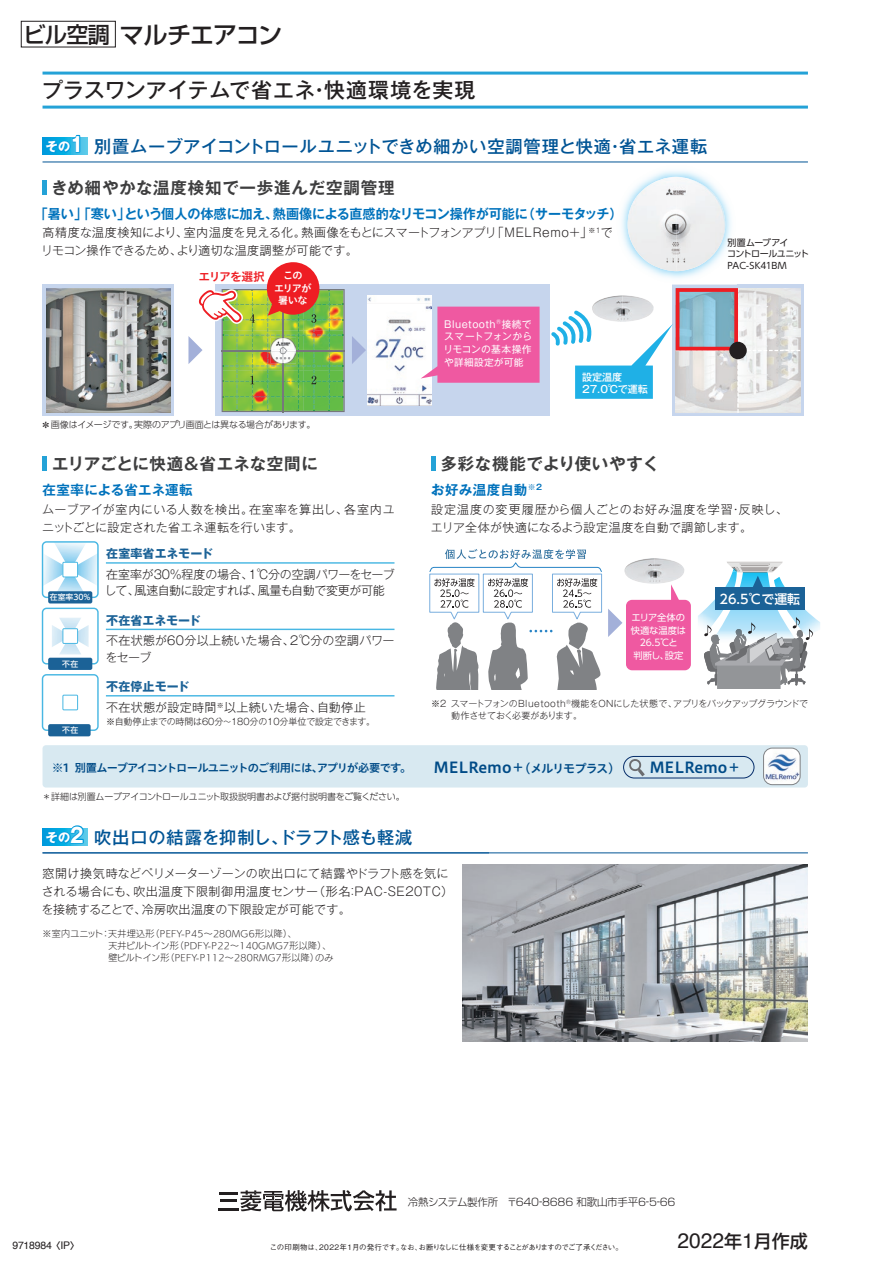
<style>
.page{position:relative;width:893px;height:1263px;background:#fff}
.page>*{position:absolute;margin:0;border:0;box-sizing:border-box;transform-origin:0 0}
.t1{font:500 24px "Shin Go Pro";letter-spacing:-.035em;color:#231f20}
.t2{font:500 21px "Gothic MB101 Pro";letter-spacing:.005em;color:#231f20}
.t3{font:21px "Helvetica";color:#231f20}
.t4{font:500 17.25px "Gothic MB101 Pro";letter-spacing:.025em;color:#005495}
.t5{font:500 17.25px "Gothic MB101 Pro";letter-spacing:.005em;color:#005495}
.t6{font:700 16.5px "Gothic MB101 Pro De";letter-spacing:.045em;color:#3e3e3f}
.t7{font:700 16.5px "Gothic MB101 Pro De";letter-spacing:.015em;color:#3e3e3f}
.t8{font:15.15px "Hiragino UD Sans Std W6";color:#004b87}
.t9{font:700 13.5px "Gothic MB101 Pro De";color:#0072bc}
.t10{font:700 13.5px "Gothic MB101 Pro De";letter-spacing:.02em;color:#0072bc}
.t11{font:700 13.5px "Gothic MB101 Pro De";letter-spacing:.03em;color:#0072bc}
.t12{font:500 12.9px "UD Shin Go Pro";color:#fff}
.t13{font:12.15px "Hiragino UD Sans Std W6";letter-spacing:-.09em;color:#004b87}
.t14{font:700 12.15px "Gothic MB101 Pro";color:#fff}
.t15{font:300 12px/18px "Gothic MB101 Pro";letter-spacing:.01em;color:#231f20}
.t16{font:300 12px/20.4px "Gothic MB101 Pro";letter-spacing:.03em;color:#231f20}
.t17{font:300 12px/16.5px "Gothic MB101 Pro";letter-spacing:-.03em;color:#231f20}
.t18{font:700 12px "Gothic MB101 Pro";letter-spacing:.01em;color:#1b6297}
.t19{font:11.85px "Hiragino UD Sans Std W6";letter-spacing:-.07em;color:#ee1d23}
.t20{font:11.25px "Hiragino UD Sans Std W6";letter-spacing:-.075em;color:#004b87}
.t21{font:300 10.5px "Shin Go Pro";letter-spacing:-.02em;color:#231f20}
.t22{font:10.5px "Helvetica";letter-spacing:-.025em;color:#231f20}
.t23{font:500 10.05px/11.9px "Gothic MB101 Pro";letter-spacing:-.01em;color:#fff}
.t24{font:10.05px/12.5px "Hiragino UD Sans Std W6";letter-spacing:-.07em;color:#fff;text-align:center}
.t25{font:9.75px/12.8px "Gothic MB101 Pro";letter-spacing:.035em;color:#fff;text-align:justify}
.t26{font:9.3px/12.8px "UD Shin Go Pro";letter-spacing:-.005em;color:#fff;text-align:center}
.t27{font:300 9px/12px "Gothic MB101 Pro";letter-spacing:-.02em;color:#231f20}
.t28{font:9px/12px "UD Kakugo Large Pr 6 N L";letter-spacing:.035em;color:#231f20}
.t29{font:300 9px "UD Shin Go Pro";letter-spacing:-.03em;color:#231f20}
.t30{font:9px/11.2px "UD Shin Go Pro";letter-spacing:-.05em;color:#231f20}
.t31{font:500 7.8px "UD Shin Go Pro";color:#fff}
.t32{font:500 7.5px "Gothic BBB Pro";letter-spacing:-.05em;color:#231f20}
.s1{font-size:22.2px}
.s2{font-size:20.25px}
.s3{font-weight:400;font-size:10.8px}
.s4{font-weight:700;color:#1b6297}
.s5{font-size:15.15px}
.s6{font-family:"UD Kakugo Large Pr 6 N L";font-weight:400}
.s7{font-family:"Shin Go Pro";font-weight:500;font-size:9px}
.s8{font-family:"Shin Go Pro";font-weight:500;font-size:18px}
</style>
<div class="page">
<div style="left:626px;top:600px;width:65px;height:70px;background:#ef59a1;border-radius:6px"></div>
<svg style="left:671px;top:584px;width:12px;height:16px"></svg>
<img style="left:624px;top:558px;width:60px;height:26px">
<img style="left:774px;top:584px;width:46px;height:50px">
<img style="left:698px;top:584px;width:38px;height:41px">
<svg style="left:703px;top:617px;width:110px;height:72px"></svg>
<div style="left:715px;top:587px;width:89px;height:23px;background:#1b6297"></div>
<svg style="left:727px;top:562px;width:56px;height:25px"></svg>
<svg style="left:429px;top:549px;width:193px;height:140px"></svg>
<svg style="left:44px;top:543px;width:53px;height:53px"></svg>
<div style="left:63px;top:562px;width:15px;height:15px;background:#fff"></div>
<div style="left:63px;top:562px;width:15px;height:15px;border:1px solid #48b7e3"></div>
<div style="left:42px;top:541px;width:57px;height:57px;border:1px solid #48b7e3;border-radius:4px"></div>
<div style="left:48px;top:591px;width:44px;height:12px;background:#1b6297;border-radius:2px"></div>
<svg style="left:44px;top:676px;width:53px;height:53px"></svg>
<div style="left:63px;top:695px;width:15px;height:15px;background:#fff"></div>
<div style="left:63px;top:695px;width:15px;height:15px;border:1px solid #48b7e3"></div>
<div style="left:42px;top:674px;width:57px;height:57px;border:1px solid #48b7e3;border-radius:4px"></div>
<div style="left:48px;top:724px;width:43px;height:12px;background:#1b6297;border-radius:2px"></div>
<svg style="left:52px;top:618px;width:37px;height:36px"></svg>
<div style="left:63px;top:629px;width:15px;height:14px;background:#fff"></div>
<div style="left:63px;top:628px;width:15px;height:16px;border:1px solid #48b7e3"></div>
<div style="left:42px;top:608px;width:57px;height:56px;border:1px solid #48b7e3;border-radius:4px"></div>
<div style="left:48px;top:658px;width:44px;height:12px;background:#1b6297;border-radius:2px"></div>
<hr style="left:106px;top:562px;width:288px;height:2px;background:#48b7e3">
<hr style="left:106px;top:629px;width:288px;height:1px;background:#48b7e3">
<hr style="left:106px;top:695px;width:288px;height:1px;background:#48b7e3">
<div style="left:43px;top:285px;width:131px;height:131px;background:#c6d5ed"></div>
<img style="left:46px;top:288px;width:124px;height:125px">
<div style="left:215px;top:285px;width:335px;height:131px;background:#c6d5ed"></div>
<img style="left:368px;top:296px;width:63px;height:109px">
<svg style="left:352px;top:336px;width:14px;height:28px"></svg>
<div style="left:267px;top:262px;width:53px;height:53px;background:#ee1d23;border-radius:50%"></div>
<img style="left:188px;top:289px;width:157px;height:123px">
<svg style="left:421px;top:307px;width:119px;height:76px;background:#ee6dac"></svg>
<div style="left:672px;top:285px;width:132px;height:131px;background:#c6d5ed"></div>
<svg style="left:551px;top:288px;width:249px;height:125px"></svg>
<img style="left:621px;top:171px;width:116px;height:114px">
<img style="left:628px;top:177px;width:97px;height:94px">
<hr style="left:43px;top:181px;width:4px;height:14px;background:#24a2d7">
<hr style="left:43px;top:457px;width:4px;height:14px;background:#24a2d7">
<div style="left:431px;top:457px;width:5px;height:14px;background:#24a2d7"></div>
<hr style="left:43px;top:162px;width:765px;height:1px;background:#005495">
<div style="left:43px;top:138px;width:44px;height:17px;background:#57c7e9"></div>
<svg style="left:44px;top:134px;width:37px;height:20px"></svg>
<hr style="left:43px;top:852px;width:765px;height:1px;background:#005495">
<div style="left:43px;top:829px;width:44px;height:17px;background:#5acae9"></div>
<svg style="left:44px;top:825px;width:41px;height:20px"></svg>
<hr style="left:43px;top:72px;width:765px;height:3px;background:#24a2d7">
<hr style="left:43px;top:106px;width:765px;height:3px;background:#24a2d7">
<div style="left:43px;top:745px;width:765px;height:42px;background:#d8e9f1;border-radius:3px"></div>
<img style="left:763px;top:748px;width:9px;height:36px">
<div style="left:763px;top:748px;width:37px;height:37px;border:1px solid #808285;border-radius:9px"></div>
<div style="left:623px;top:756px;width:131px;height:22px;border:1px solid #052d6a;border-radius:11px"></div>
<svg style="left:628px;top:758px;width:17px;height:18px"></svg>
<div style="left:21px;top:21px;width:95px;height:26px;border:1px solid #231f20"></div>
<img style="left:462px;top:864px;width:346px;height:178px">
<hr style="left:218px;top:1208px;width:20px;height:2px;background:#231f20">
<svg style="left:219px;top:1190px;width:178px;height:22px"></svg>
<h1 class="t1" style="left:24px;top:15px;width:260px"><span class="s1">ビル空調</span>マルチエアコン</h1>
<h2 class="t2" style="left:42px;top:73px;width:435px">プラスワンアイテムで省エネ・快適環境を実現</h2>
<p class="t14" style="left:46px;top:137px;width:39px">その<span class="s2">1</span></p>
<h3 class="t4" style="left:94px;top:132px;width:615px">別置ムーブアイコントロールユニットできめ細かい空調管理と快適・省エネ運転</h3>
<h3 class="t6" style="left:51px;top:174px;width:345px">きめ細やかな温度検知で一歩進んだ空調管理</h3>
<p class="t9" style="left:35px;top:202px;width:589px">「暑い」「寒い」という個人の体感に加え、熱画像による直感的なリモコン操作が可能に（サーモタッチ）</p>
<p class="t15" style="left:41px;top:222px;width:573px">高精度な温度検知により、室内温度を見える化。熱画像をもとにスマートフォンアプリ「MELRemo+」<sup>※1</sup>でリモコン操作できるため、より適切な温度調整が可能です。</p>
<p class="t19" style="left:198px;top:267px;width:68px">エリアを選択</p>
<p class="t24" style="left:274px;top:269px;width:39px">この<br>エリアが暑いな</p>
<p class="t29" style="left:41px;top:417px;width:276px"><span class="s3">＊</span>画像はイメージです。実際のアプリ画面とは異なる場合があります。</p>
<h3 class="t7" style="left:52px;top:450px;width:267px">エリアごとに快適＆省エネな空間に</h3>
<p class="t10" style="left:43px;top:479px;width:152px">在室率による省エネ運転</p>
<p class="t25" style="left:443px;top:316px;width:90px">Bluetooth<sup>®</sup>接続でスマートフォンからリモコンの基本操作や詳細設定が可能</p>
<p class="t23" style="left:582px;top:370px;width:67px">設定温度<br>27.0℃で運転</p>
<h3 class="t6" style="left:441px;top:450px;width:220px">多彩な機能でより使いやすく</h3>
<p class="t11" style="left:431px;top:479px;width:112px">お好み温度自動<sup>※2</sup></p>
<p class="t30" style="left:727px;top:237px;width:83px">別置ムーブアイ<br>コントロールユニット<br>PAC-SK41BM</p>
<p class="t15" style="left:42px;top:498px;width:354px">ムーブアイが室内にいる人数を検出。在室率を算出し、各室内ユニットごとに設定された省エネ運転を行います。</p>
<p class="t31" style="left:50px;top:591px;width:43px">在室率30％</p>
<p class="t31" style="left:62px;top:657px;width:17px">不在</p>
<p class="t31" style="left:62px;top:724px;width:17px">不在</p>
<p class="t18" style="left:106px;top:544px;width:108px">在室率省エネモード</p>
<p class="t17" style="left:105px;top:564px;width:292px">在室率が30％程度の場合、1℃分の空調パワーをセーブして、風速自動に設定すれば、風量も自動で変更が可能</p>
<p class="t18" style="left:106px;top:610px;width:96px">不在省エネモード</p>
<p class="t15" style="left:105px;top:631px;width:291px;line-height:16.5px">不在状態が60分以上続いた場合、２℃分の空調パワーをセーブ</p>
<p class="t16" style="left:106px;top:675px;width:261px"><span class="s4">不在停止モード<br></span>不在状態が設定時間<sup>※</sup>以上続いた場合、自動停止</p>
<p class="t27" style="left:106px;top:714px;width:271px">※自動停止までの時間は60分～180分の10分単位で設定できます。</p>
<p class="t16" style="left:431px;top:498px;width:358px;line-height:18px">設定温度の変更履歴から個人ごとのお好み温度を学習・反映し、エリア全体が快適になるよう設定温度を自動で調節します。</p>
<p class="t26" style="left:631px;top:611px;width:57px">エリア全体の快適な温度は<br>26.5℃と<br>判断し、設定</p>
<p class="t12" style="left:720px;top:588px;width:82px">26.5℃で運転</p>
<p class="t27" style="left:451px;top:697px;width:358px;text-indent:-20px">※2 スマートフォンのBluetooth<sup>®</sup>機能をONにした状態で、アプリをバックアップグラウンドで動作させておく必要があります。</p>
<p class="t20" style="left:52px;top:759px;width:361px">※1 別置ムーブアイコントロールユニットのご利用には、アプリが必要です。</p>
<p class="t13" style="left:434px;top:759px;width:188px"><span class="s5">MELRemo＋</span>（メルリモプラス）</p>
<p class="t8" style="left:650px;top:756px;width:93px">MELRemo＋</p>
<p class="t29" style="left:42px;top:790px;width:364px"><span class="s6">＊</span>詳細は別置ムーブアイコントロールユニット取扱説明書および据付説明書をご覧ください。</p>
<p class="t14" style="left:46px;top:827px;width:39px">その<span class="s2">2</span></p>
<h3 class="t5" style="left:94px;top:823px;width:320px">吹出口の結露を抑制し、ドラフト感も軽減</h3>
<p class="t15" style="left:42px;top:862px;width:413px">窓開け換気時などペリメーターゾーンの吹出口にて結露やドラフト感を気にされる場合にも、吹出温度下限制御用温度センサー（形名：PAC-SE20TC）を接続することで、冷房吹出温度の下限設定が可能です。</p>
<p class="t28" style="left:108px;top:928px;width:227px;text-indent:-66px">※室内ユニット：天井埋込形（PEFY-P45～280MG6形以降）、<br>天井ビルトイン形（PDFY-P22～140GMG7形以降）、壁ビルトイン形（PEFY-P112～280RMG7形以降）のみ</p>
<p class="t21" style="left:408px;top:1193px;width:269px">冷熱システム製作所　〒640-8686 和歌山市手平6-5-66</p>
<p class="t22" style="left:12px;top:1237px;width:68px">9718984<span class="s7">〈</span>IP<span class="s7">〉</span></p>
<p class="t32" style="left:270px;top:1241px;width:354px">この印刷物は、2022年1月の発行です。なお、お断りなしに仕様を変更することがありますのでご了承ください。</p>
<h2 class="t3" style="left:677px;top:1225px;width:132px">2022<span class="s8">年</span>1<span class="s8">月作成</span></h2>
</div>
